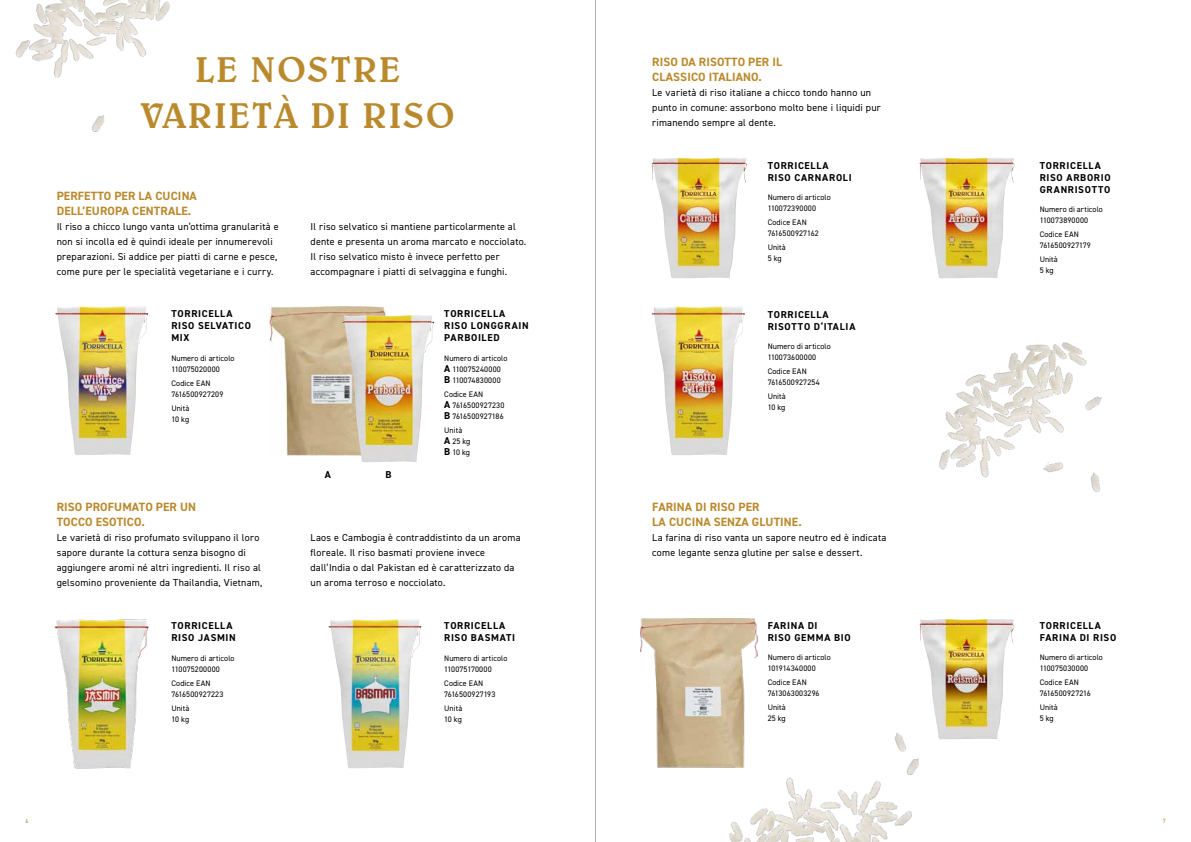
<style>
.page{position:relative;width:1191px;height:842px;background:#fff}
.page>*{position:absolute;margin:0;border:0;box-sizing:border-box;transform-origin:0 0}
.t1{font:500 36px/46px "Belwe BT";letter-spacing:.05em;color:#b9892b;text-align:center}
.t2{font:700 12px/15px "DIN2014";letter-spacing:.01em;color:#b9892b}
.t3{font:10px/15px "DIN2014";letter-spacing:.025em;color:#000}
.t4{font:700 10px/12px "DIN2014";letter-spacing:.07em;color:#000}
.t5{font:8px/11px "DIN2014";letter-spacing:.01em;color:#000}
.t6{font:6px "DIN2014";color:#b9892b}
.s1{font-weight:700;font-size:10px}
</style>
<div class="page">
<img style="left:269px;top:306px;width:117px;height:149px">
<img style="left:641px;top:619px;width:116px;height:149px">
<img style="left:55px;top:306px;width:93px;height:149px">
<img style="left:54px;top:619px;width:95px;height:149px">
<img style="left:328px;top:619px;width:94px;height:149px">
<img style="left:715px;top:743px;width:197px;height:99px">
<img style="left:903px;top:755px;width:16px;height:21px">
<img style="left:886px;top:733px;width:25px;height:22px">
<img style="left:939px;top:342px;width:148px;height:136px">
<img style="left:1081px;top:470px;width:20px;height:23px">
<img style="left:1041px;top:455px;width:25px;height:23px">
<img style="left:1081px;top:390px;width:21px;height:24px">
<img style="left:15px;top:0;width:155px;height:78px">
<img style="left:92px;top:115px;width:13px;height:17px">
<hr style="left:595px;top:0;width:1px;height:842px;background:#000">
<img style="left:652px;top:158px;width:92px;height:120px">
<img style="left:919px;top:619px;width:93px;height:120px">
<img style="left:919px;top:158px;width:93px;height:120px">
<img style="left:652px;top:306px;width:93px;height:149px">
<img style="left:342px;top:315px;width:92px;height:147px">
<h1 class="t1" style="left:141px;top:46px;width:315px">LE NOSTRE<br>VARIETÀ DI RISO</h1>
<p class="t2" style="left:57px;top:188px;width:142px">PERFETTO PER LA CUCINA<br>DELL’EUROPA CENTRALE.</p>
<p class="t3" style="left:57px;top:219px;width:223px">Il riso a chicco lungo vanta un’ottima granularità e non si incolla ed è quindi ideale per innumerevoli preparazioni. Si addice per piatti di carne e pesce, come pure per le specialità vegetariane e i curry.</p>
<p class="t3" style="left:310px;top:219px;width:217px">Il riso selvatico si mantiene particolarmente al dente e presenta un aroma marcato e nocciolato.<br>Il riso selvatico misto è invece perfetto per accompagnare i piatti di selvaggina e funghi.</p>
<p class="t4" style="left:171px;top:308px;width:81px">TORRICELLA<br>RISO SELVATICO<br>MIX</p>
<p class="t5" style="left:171px;top:352px;width:65px">Numero di articolo<br>110075020000</p>
<p class="t5" style="left:171px;top:377px;width:53px">Codice EAN<br>7616500927209</p>
<p class="t5" style="left:171px;top:402px;width:20px">Unità<br>10 kg</p>
<p class="t4" style="left:325px;top:469px;width:8px">A</p>
<p class="t4" style="left:385px;top:469px;width:8px">B</p>
<p class="t4" style="left:444px;top:308px;width:86px">TORRICELLA<br>RISO LONGGRAIN<br>PARBOILED</p>
<p class="t5" style="left:444px;top:352px;width:65px">Numero di articolo<br><span class="s1">A</span> 110075240000<br><span class="s1">B</span> 110074830000</p>
<p class="t5" style="left:444px;top:388px;width:62px">Codice EAN<br><span class="s1">A</span> 7616500927230<br><span class="s1">B</span> 7616500927186</p>
<p class="t5" style="left:444px;top:424px;width:28px">Unità<br><span class="s1">A</span> 25 kg<br><span class="s1">B</span> 10 kg</p>
<p class="t2" style="left:57px;top:499px;width:141px">RISO PROFUMATO PER UN<br>TOCCO ESOTICO.</p>
<p class="t3" style="left:57px;top:530px;width:207px">Le varietà di riso profumato sviluppano il loro sapore durante la cottura senza bisogno di aggiungere aromi né altri ingredienti. Il riso al gelsomino proveniente da Thailandia, Vietnam,</p>
<p class="t3" style="left:310px;top:530px;width:211px">Laos e Cambogia è contraddistinto da un aroma floreale. Il riso basmati proviene invece dall’India o dal Pakistan ed è caratterizzato da un aroma terroso e nocciolato.</p>
<p class="t4" style="left:171px;top:619px;width:66px">TORRICELLA<br>RISO JASMIN</p>
<p class="t5" style="left:171px;top:652px;width:65px">Numero di articolo<br>110075200000</p>
<p class="t5" style="left:171px;top:677px;width:53px">Codice EAN<br>7616500927223</p>
<p class="t5" style="left:171px;top:702px;width:20px">Unità<br>10 kg</p>
<p class="t4" style="left:444px;top:619px;width:72px">TORRICELLA<br>RISO BASMATI</p>
<p class="t5" style="left:444px;top:652px;width:65px">Numero di articolo<br>110075170000</p>
<p class="t5" style="left:444px;top:677px;width:53px">Codice EAN<br>7616500927193</p>
<p class="t5" style="left:444px;top:702px;width:20px">Unità<br>10 kg</p>
<p class="t2" style="left:652px;top:54px;width:131px">RISO DA RISOTTO PER IL<br>CLASSICO ITALIANO.</p>
<p class="t3" style="left:652px;top:85px;width:230px">Le varietà di riso italiane a chicco tondo hanno un punto in comune: assorbono molto bene i liquidi pur rimanendo sempre al dente.</p>
<p class="t4" style="left:767px;top:159px;width:85px">TORRICELLA<br>RISO CARNAROLI</p>
<p class="t5" style="left:767px;top:192px;width:65px">Numero di articolo<br>110072390000</p>
<p class="t5" style="left:767px;top:217px;width:53px">Codice EAN<br>7616500927162</p>
<p class="t5" style="left:767px;top:242px;width:20px">Unità<br>5 kg</p>
<p class="t4" style="left:767px;top:308px;width:89px">TORRICELLA<br>RISOTTO D‘ITALIA</p>
<p class="t5" style="left:767px;top:341px;width:65px">Numero di articolo<br>110073600000</p>
<p class="t5" style="left:767px;top:366px;width:53px">Codice EAN<br>7616500927254</p>
<p class="t5" style="left:767px;top:391px;width:20px">Unità<br>10 kg</p>
<p class="t2" style="left:652px;top:499px;width:151px">FARINA DI RISO PER<br>LA CUCINA SENZA GLUTINE.</p>
<p class="t3" style="left:652px;top:530px;width:236px">La farina di riso vanta un sapore neutro ed è indicata come legante senza glutine per salse e dessert.</p>
<p class="t4" style="left:767px;top:619px;width:84px">FARINA DI<br>RISO GEMMA BIO</p>
<p class="t5" style="left:767px;top:652px;width:65px">Numero di articolo<br>101914340000</p>
<p class="t5" style="left:767px;top:677px;width:53px">Codice EAN<br>7613063003296</p>
<p class="t5" style="left:767px;top:702px;width:20px">Unità<br>25 kg</p>
<p class="t4" style="left:1039px;top:159px;width:72px">TORRICELLA<br>RISO ARBORIO<br>GRANRISOTTO</p>
<p class="t5" style="left:1039px;top:204px;width:65px">Numero di articolo<br>110073890000</p>
<p class="t5" style="left:1039px;top:229px;width:53px">Codice EAN<br>7616500927179</p>
<p class="t5" style="left:1039px;top:254px;width:20px">Unità<br>5 kg</p>
<p class="t4" style="left:1039px;top:619px;width:78px">TORRICELLA<br>FARINA DI RISO</p>
<p class="t5" style="left:1039px;top:652px;width:65px">Numero di articolo<br>110075030000</p>
<p class="t5" style="left:1039px;top:677px;width:53px">Codice EAN<br>7616500927216</p>
<p class="t5" style="left:1039px;top:702px;width:20px">Unità<br>5 kg</p>
<p class="t6" style="left:26px;top:817px;width:4px">6</p>
<p class="t6" style="left:1162px;top:817px;width:4px">7</p>
</div>
